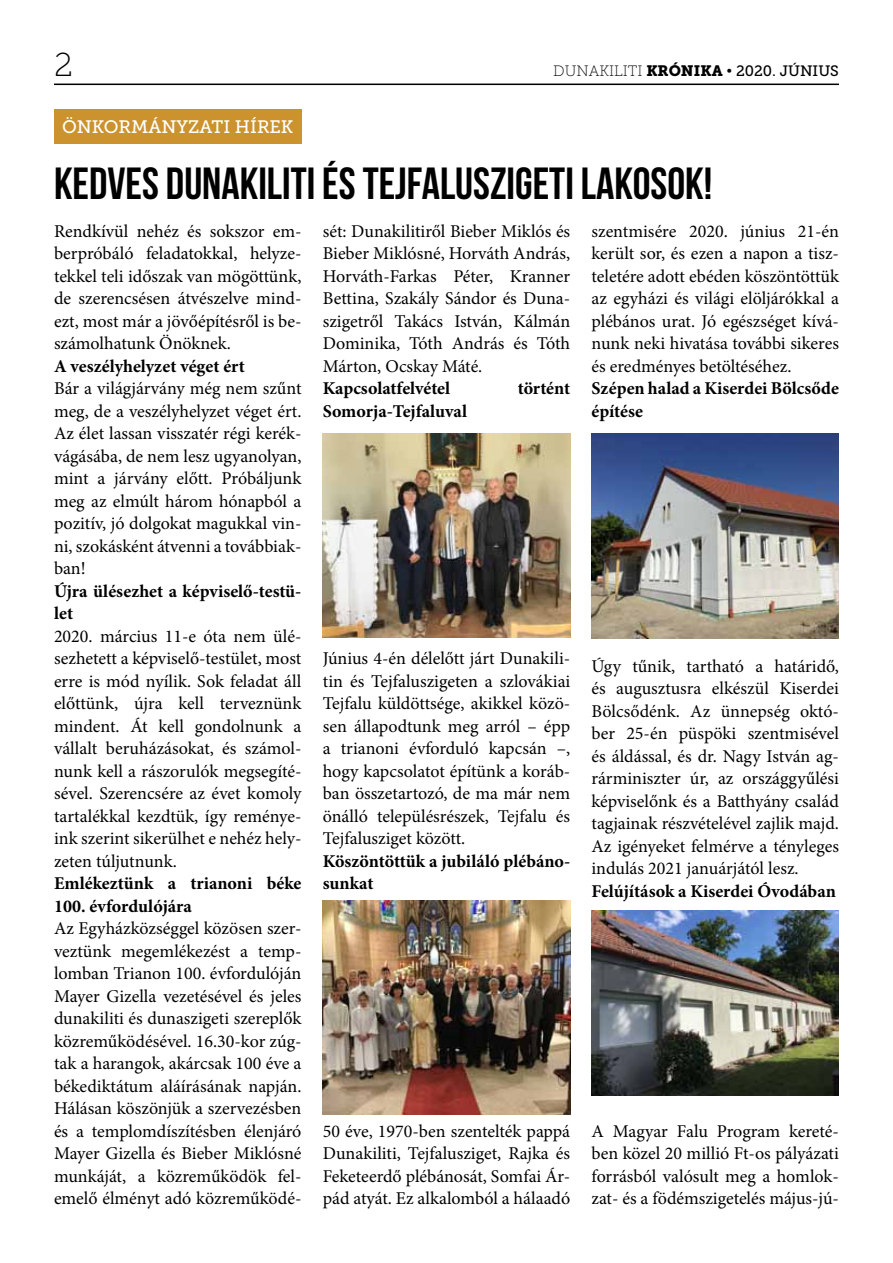
<style>
.page{position:relative;width:893px;height:1263px;background:#fff}
.page>*{position:absolute;margin:0;border:0;box-sizing:border-box;transform-origin:0 0}
.t1{font:700 45px "Bebas Neue";color:#000}
.t2{font:33px "Museo Slab 100";color:#000}
.t3{font:18px/22.5px "Minion Pro";color:#000;text-align:justify}
.t4{font:700 18px/22.5px "Minion Pro";color:#000}
.t5{font:18px "Museo Slab 500";color:#fff}
.t6{font:15px "Museo Slab 100";color:#000}
.s1{font-family:"Museo Slab 900"}
.s2{font-family:"Museo Slab 500"}
</style>
<div class="page">
<hr style="left:54px;top:84px;width:785px;height:1px;background:#000">
<div style="left:54px;top:109px;width:247px;height:34px;background:#cb922e"></div>
<img style="left:591px;top:433px;width:248px;height:206px">
<img style="left:591px;top:910px;width:248px;height:186px">
<img style="left:323px;top:900px;width:247px;height:214px">
<img style="left:323px;top:434px;width:247px;height:204px">
<h2 class="t2" style="left:54px;top:47px;width:20px">2</h2>
<p class="t6" style="left:553px;top:63px;width:287px">DUNAKILITI <span class="s1">KRÓNIKA</span> • <span class="s2">2020. JÚNIUS</span></p>
<p class="t5" style="left:62px;top:117px;width:233px">ÖNKORMÁNYZATI HÍREK</p>
<h1 class="t1" style="left:54px;top:159px;width:660px">KEDVES DUNAKILITI ÉS TEJFALUSZIGETI LAKOSOK!</h1>
<p class="t3" style="left:54px;top:220px;width:249px">Rendkívül nehéz és sokszor em&shy;berpróbáló feladatokkal, helyze&shy;tekkel teli időszak van mögöttünk, de szerencsésen átvészelve mind&shy;ezt, most már a jövőépítésről is be&shy;számolhatunk Önöknek.</p>
<p class="t4" style="left:54px;top:355px;width:192px">A veszélyhelyzet véget ért</p>
<p class="t3" style="left:54px;top:377px;width:249px">Bár a világjárvány még nem szűnt meg, de a veszélyhelyzet véget ért.<br>Az élet lassan visszatér régi kerék&shy;vágásába, de nem lesz ugyanolyan, mint a járvány előtt. Próbáljunk meg az elmúlt három hónapból a pozitív, jó dolgokat magukkal vin&shy;ni, szokásként átvenni a továbbiak&shy;ban!</p>
<p class="t4" style="left:54px;top:580px;width:249px">Újra ülésezhet a képviselő-testü&shy;let</p>
<p class="t3" style="left:54px;top:625px;width:249px">2020. március 11-e óta nem ülé&shy;sezhetett a képviselő-testület, most erre is mód nyílik. Sok feladat áll előttünk, újra kell terveznünk mindent. Át kell gondolnunk a vállalt beruházásokat, és számol&shy;nunk kell a rászorulók megsegíté&shy;sével. Szerencsére az évet komoly tartalékkal kezdtük, így reménye&shy;ink szerint sikerülhet e nehéz hely&shy;zeten túljutnunk.</p>
<p class="t4" style="left:54px;top:872px;width:249px">Emlékeztünk a trianoni béke<br>100. évfordulójára</p>
<p class="t3" style="left:54px;top:917px;width:249px">Az Egyházközséggel közösen szer&shy;veztünk megemlékezést a temp&shy;lomban Trianon 100. évfordulóján Mayer Gizella vezetésével és jeles dunakiliti és dunaszigeti szereplők közreműködésével. 16.30-kor zúg&shy;tak a harangok, akárcsak 100 éve a békediktátum aláírásának napján.<br>Hálásan köszönjük a szervezésben és a templomdíszítésben élenjáró Mayer Gizella és Bieber Miklósné munkáját, a közreműködök fel&shy;emelő élményt adó közreműködé-</p>
<p class="t3" style="left:323px;top:220px;width:249px">sét: Dunakilitiről Bieber Miklós és Bieber Miklósné, Horváth András, Horváth-Farkas Péter, Kranner Bettina, Szakály Sándor és Duna&shy;szigetről Takács István, Kálmán Dominika, Tóth András és Tóth Márton, Ocskay Máté.</p>
<p class="t4" style="left:323px;top:377px;width:129px">Kapcsolatfelvétel</p>
<p class="t4" style="left:518px;top:377px;width:54px">történt</p>
<p class="t4" style="left:323px;top:400px;width:146px">Somorja-Tejfaluval</p>
<p class="t3" style="left:591px;top:220px;width:249px">szentmisére 2020. június 21-én került sor, és ezen a napon a tisz&shy;teletére adott ebéden köszöntöttük az egyházi és világi elöljárókkal a plébános urat. Jó egészséget kívá&shy;nunk neki hivatása további sikeres és eredményes betöltéséhez.</p>
<p class="t4" style="left:591px;top:377px;width:249px">Szépen halad a Kiserdei Bölcsőde építése</p>
<p class="t3" style="left:323px;top:647px;width:249px">Június 4-én délelőtt járt Dunakili&shy;tin és Tejfaluszigeten a szlovákiai Tejfalu küldöttsége, akikkel közö&shy;sen állapodtunk meg arról – épp a trianoni évforduló kapcsán –, hogy kapcsolatot építünk a koráb&shy;ban összetartozó, de ma már nem önálló településrészek, Tejfalu és Tejfalusziget között.</p>
<p class="t4" style="left:323px;top:850px;width:249px">Köszöntöttük a jubiláló plébáno&shy;sunkat</p>
<p class="t3" style="left:591px;top:655px;width:249px">Úgy tűnik, tartható a határidő, és augusztusra elkészül Kiserdei Bölcsődénk. Az ünnepség októ&shy;ber 25-én püspöki szentmisével és áldással, és dr. Nagy István ag&shy;rárminiszter úr, az országgyűlési képviselőnk és a Batthyány család tagjainak részvételével zajlik majd.<br>Az igényeket felmérve a tényleges indulás 2021 januárjától lesz.</p>
<p class="t4" style="left:591px;top:880px;width:246px">Felújítások a Kiserdei Óvodában</p>
<p class="t3" style="left:323px;top:1120px;width:249px">50 éve, 1970-ben szentelték pappá Dunakiliti, Tejfalusziget, Rajka és Feketeerdő plébánosát, Somfai Ár&shy;pád atyát. Ez alkalomból a hálaadó</p>
<p class="t3" style="left:591px;top:1120px;width:249px">A Magyar Falu Program kereté&shy;ben közel 20 millió Ft-os pályázati forrásból valósult meg a homlok&shy;zat- és a födémszigetelés május-jú-</p>
</div>
